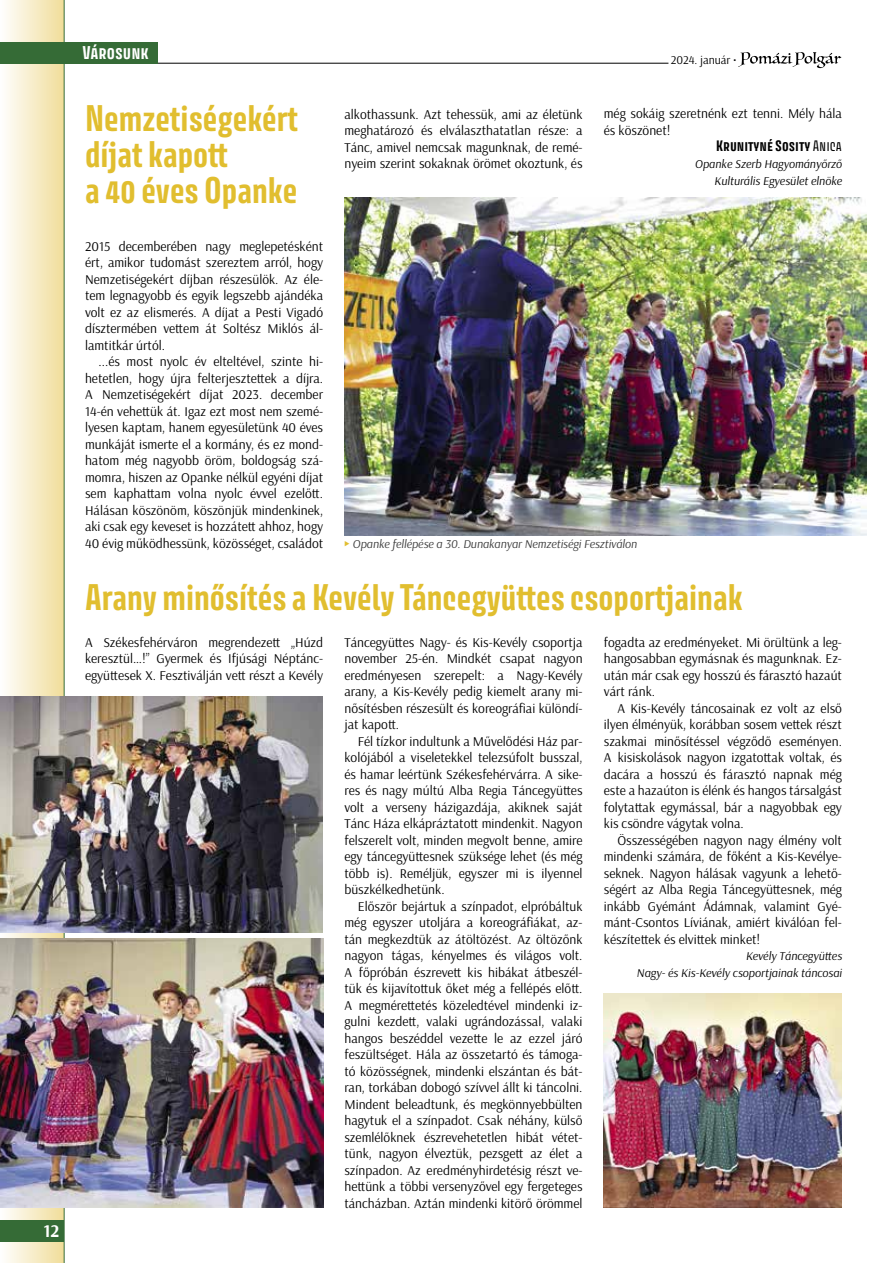
<style>
.page{position:relative;width:893px;height:1263px;background:#fff}
.page>*{position:absolute;margin:0;border:0;box-sizing:border-box;transform-origin:0 0}
.t1{font:700 33px/36px "Avory I Latn";color:#e1be2f}
.t2{font:700 18px "Arsenal";color:#fff}
.t3{font:700 16.5px "Avory I Latn";color:#fff}
.t4{font:13.5px/16.5px "Arsenal";color:#000;text-align:justify}
.t5{font:700 13.5px "Avory I Latn";color:#000}
.t6{font:italic 12px/16.5px "Arsenal";color:#000;text-align:right}
.t7{font:italic 12px "Arsenal";letter-spacing:-.005em;color:#393939}
.t8{font:12px "Arsenal";letter-spacing:-.005em;color:#000}
.s1{font-weight:400}
</style>
<div class="page">
<div style="left:0;top:0;width:64px;height:1263px;background:linear-gradient(to right,#fffeff,#f1de9b)"></div>
<hr style="left:64px;top:0;width:1px;height:1263px;background:#356b36">
<div style="left:0;top:1220px;width:64px;height:22px;background:#356b36"></div>
<svg style="left:738px;top:52px;width:103px;height:16px"></svg>
<hr style="left:156px;top:63px;width:512px;height:1px;background:#000">
<div style="left:0;top:42px;width:157px;height:21px;background:#356b36"></div>
<img style="left:344px;top:198px;width:523px;height:338px">
<img style="left:0;top:696px;width:323px;height:237px">
<img style="left:0;top:938px;width:323px;height:269px">
<img style="left:604px;top:993px;width:238px;height:215px">
<h2 class="t2" style="left:43px;top:1220px;width:17px">12</h2>
<p class="t3" style="left:82px;top:42px;width:68px">Városunk</p>
<h1 class="t1" style="left:85px;top:100px;width:215px">Nemzetiségekért díjat kapott<br>a 40 éves Opanke</h1>
<p class="t4" style="left:85px;top:238px;width:240px">2015 decemberében nagy meglepetésként ért, amikor tudomást szereztem arról, hogy Nemzetiségekért díjban részesülök. Az éle&shy;tem legnagyobb és egyik legszebb ajándéka volt ez az elismerés. A díjat a Pesti Vigadó dísztermében vettem át Soltész Miklós ál&shy;lamtitkár úrtól.</p>
<p class="t4" style="left:85px;top:353px;width:240px;text-indent:14px">...és most nyolc év elteltével, szinte hi&shy;hetetlen, hogy újra felterjesztettek a díjra.<br>A Nemzetiségekért díjat 2023. december 14-én vehettük át. Igaz ezt most nem szemé&shy;lyesen kaptam, hanem egyesületünk 40 éves munkáját ismerte el a kormány, és ez mond&shy;hatom még nagyobb öröm, boldogság szá&shy;momra, hiszen az Opanke nélkül egyéni díjat sem kaphattam volna nyolc évvel ezelőtt.<br>Hálásan köszönöm, köszönjük mindenkinek, aki csak egy keveset is hozzátett ahhoz, hogy 40 évig működhessünk, közösséget, családot</p>
<p class="t8" style="left:671px;top:52px;width:67px">2024. január •</p>
<p class="t4" style="left:344px;top:106px;width:240px">alkothassunk. Azt tehessük, ami az életünk meghatározó és elválaszthatatlan része: a Tánc, amivel nemcsak magunknak, de remé&shy;nyeim szerint sokaknak örömet okoztunk, és</p>
<p class="t4" style="left:604px;top:106px;width:240px">még sokáig szeretnénk ezt tenni. Mély hála és köszönet!</p>
<p class="t5" style="left:716px;top:138px;width:127px">Krunityné Sosity <span class="s1">Anica</span></p>
<p class="t6" style="left:695px;top:156px;width:149px">Opanke Szerb Hagyományőrző<br>Kulturális Egyesület elnöke</p>
<p class="t7" style="left:353px;top:537px;width:286px">Opanke fellépése a 30. Dunakanyar Nemzetiségi Fesztiválon</p>
<h1 class="t1" style="left:85px;top:579px;width:659px">Arany minősítés a Kevély Táncegyüttes csoportjainak</h1>
<p class="t4" style="left:85px;top:634px;width:240px">A Székesfehérváron megrendezett „Húzd keresztül…!” Gyermek és Ifjúsági Néptánc&shy;együttesek X. Fesztiválján vett részt a Kevély</p>
<p class="t4" style="left:344px;top:634px;width:240px">Táncegyüttes Nagy- és Kis-Kevély csoportja november 25-én. Mindkét csapat nagyon eredményesen szerepelt: a Nagy-Kevély arany, a Kis-Kevély pedig kiemelt arany mi&shy;nősítésben részesült és koreográfiai különdí&shy;jat kapott.</p>
<p class="t4" style="left:344px;top:733px;width:240px;text-indent:14px">Fél tízkor indultunk a Művelődési Ház par&shy;kolójából a viseletekkel telezsúfolt busszal, és hamar leértünk Székesfehérvárra. A sike&shy;res és nagy múltú Alba Regia Táncegyüttes volt a verseny házigazdája, akiknek saját Tánc Háza elkápráztatott mindenkit. Nagyon felszerelt volt, minden megvolt benne, amire egy táncegyüttesnek szüksége lehet (és még több is). Reméljük, egyszer mi is ilyennel büszkélkedhetünk.</p>
<p class="t4" style="left:344px;top:898px;width:240px;text-indent:14px">Először bejártuk a színpadot, elpróbáltuk még egyszer utoljára a koreográfiákat, az&shy;tán megkezdtük az átöltözést. Az öltözőnk nagyon tágas, kényelmes és világos volt.<br>A főpróbán észrevett kis hibákat átbeszél&shy;tük és kijavítottuk őket még a fellépés előtt.<br>A megmérettetés közeledtével mindenki iz&shy;gulni kezdett, valaki ugrándozással, valaki hangos beszéddel vezette le az ezzel járó feszültséget. Hála az összetartó és támoga&shy;tó közösségnek, mindenki elszántan és bát&shy;ran, torkában dobogó szívvel állt ki táncolni.<br>Mindent beleadtunk, és megkönnyebbülten hagytuk el a színpadot. Csak néhány, külső szemlélőknek észrevehetetlen hibát vétet&shy;tünk, nagyon élveztük, pezsgett az élet a színpadon. Az eredményhirdetésig részt ve&shy;hettünk a többi versenyzővel egy fergeteges táncházban. Aztán mindenki kitörő örömmel</p>
<p class="t4" style="left:604px;top:634px;width:240px">fogadta az eredményeket. Mi örültünk a leg&shy;hangosabban egymásnak és magunknak. Ez&shy;után már csak egy hosszú és fárasztó hazaút várt ránk.</p>
<p class="t4" style="left:604px;top:700px;width:240px;text-indent:14px">A Kis-Kevély táncosainak ez volt az első ilyen élményük, korábban sosem vettek részt szakmai minősítéssel végződő eseményen.<br>A kisiskolások nagyon izgatottak voltak, és dacára a hosszú és fárasztó napnak még este a hazaúton is élénk és hangos társalgást folytattak egymással, bár a nagyobbak egy kis csöndre vágytak volna.</p>
<p class="t4" style="left:604px;top:832px;width:240px;text-indent:14px">Összességében nagyon nagy élmény volt mindenki számára, de főként a Kis-Kevélye&shy;seknek. Nagyon hálásak vagyunk a lehető&shy;ségért az Alba Regia Táncegyüttesnek, még inkább Gyémánt Ádámnak, valamint Gyé&shy;mánt-Csontos Líviának, amiért kiválóan fel&shy;készítettek és elvittek minket!</p>
<p class="t6" style="left:637px;top:948px;width:207px">Kevély Táncegyüttes<br>Nagy- és Kis-Kevély csoportjainak táncosai</p>
</div>
